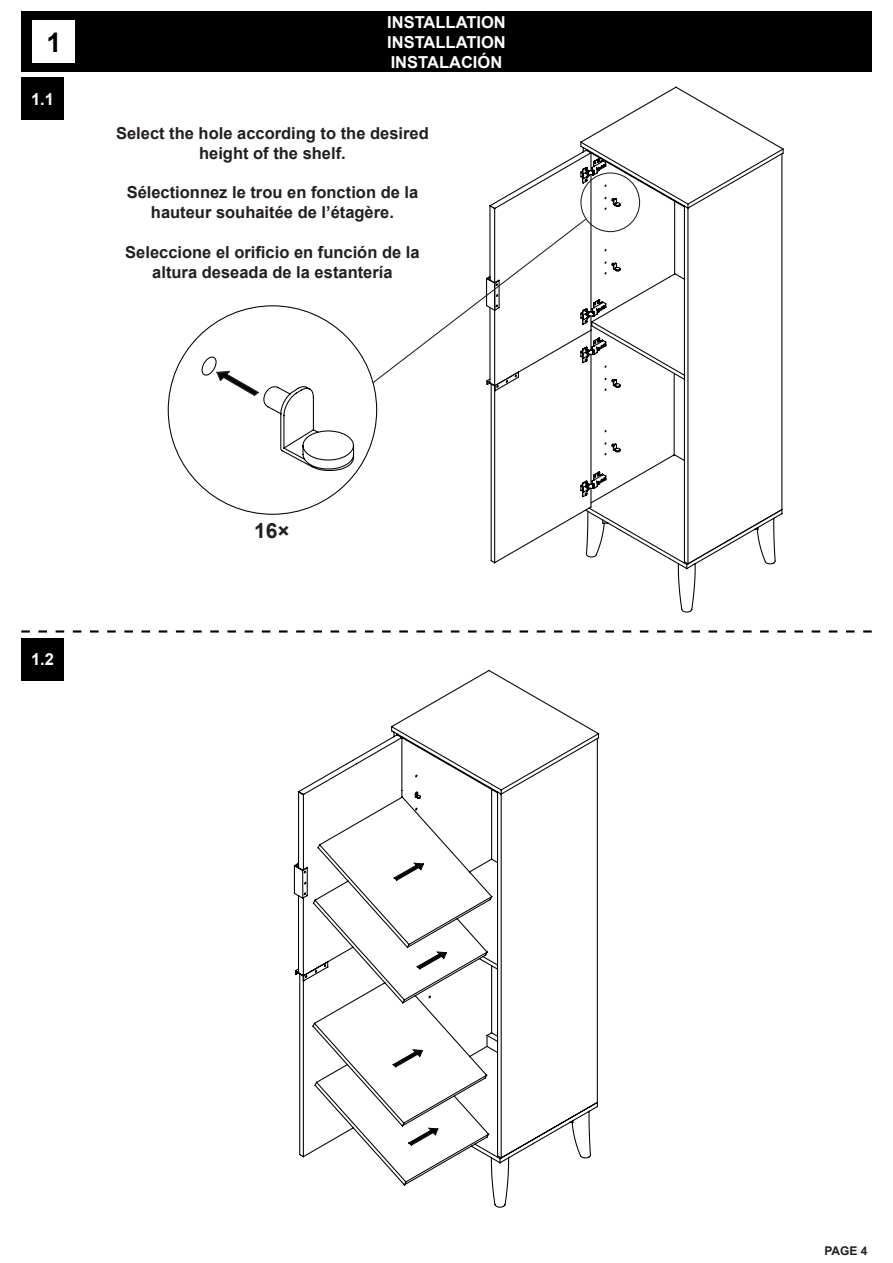
<style>
.page{position:relative;width:893px;height:1263px;background:#fff}
.page>*{position:absolute;margin:0;border:0;box-sizing:border-box;transform-origin:0 0}
.t1{font:700 27px "Arial";color:#000}
.t2{font:700 21px "Arial";color:#231f20}
.t3{font:700 16.5px/19.8px "Arial";color:#231f20;text-align:center}
.t4{font:700 16.5px "Arial";color:#fff}
.t5{font:700 12px "Arial";color:#231f20}
</style>
<div class="page">
<div style="left:21px;top:12px;width:851px;height:60px;background:#000"></div>
<svg style="left:21px;top:630px;width:851px;height:2px"></svg>
<div style="left:33px;top:21px;width:42px;height:42px;background:#fff"></div>
<div style="left:21px;top:78px;width:43px;height:42px;background:#000"></div>
<div style="left:21px;top:638px;width:43px;height:42px;background:#000"></div>
<svg style="left:490px;top:141px;width:294px;height:472px"></svg>
<svg style="left:167px;top:197px;width:454px;height:318px"></svg>
<svg style="left:293px;top:669px;width:306px;height:539px"></svg>
<svg style="left:297px;top:733px;width:303px;height:413px"></svg>
<p class="t1" style="left:46px;top:23px;width:17px">1</p>
<p class="t4" style="left:31px;top:88px;width:24px">1.1</p>
<p class="t4" style="left:387px;top:11px;width:120px">INSTALLATION</p>
<p class="t4" style="left:387px;top:30px;width:120px">INSTALLATION</p>
<p class="t4" style="left:391px;top:50px;width:113px">INSTALACIÓN</p>
<p class="t3" style="left:116px;top:123px;width:314px">Select the hole according to the desired height of the shelf.</p>
<p class="t3" style="left:127px;top:183px;width:293px">Sélectionnez le trou en fonction de la hauteur souhaitée de l’étagère.</p>
<p class="t3" style="left:125px;top:242px;width:296px">Seleccione el orificio en función de la altura deseada de la estantería</p>
<p class="t4" style="left:31px;top:648px;width:24px">1.2</p>
<p class="t2" style="left:254px;top:516px;width:37px">16×</p>
<p class="t5" style="left:824px;top:1242px;width:45px">PAGE 4</p>
</div>
